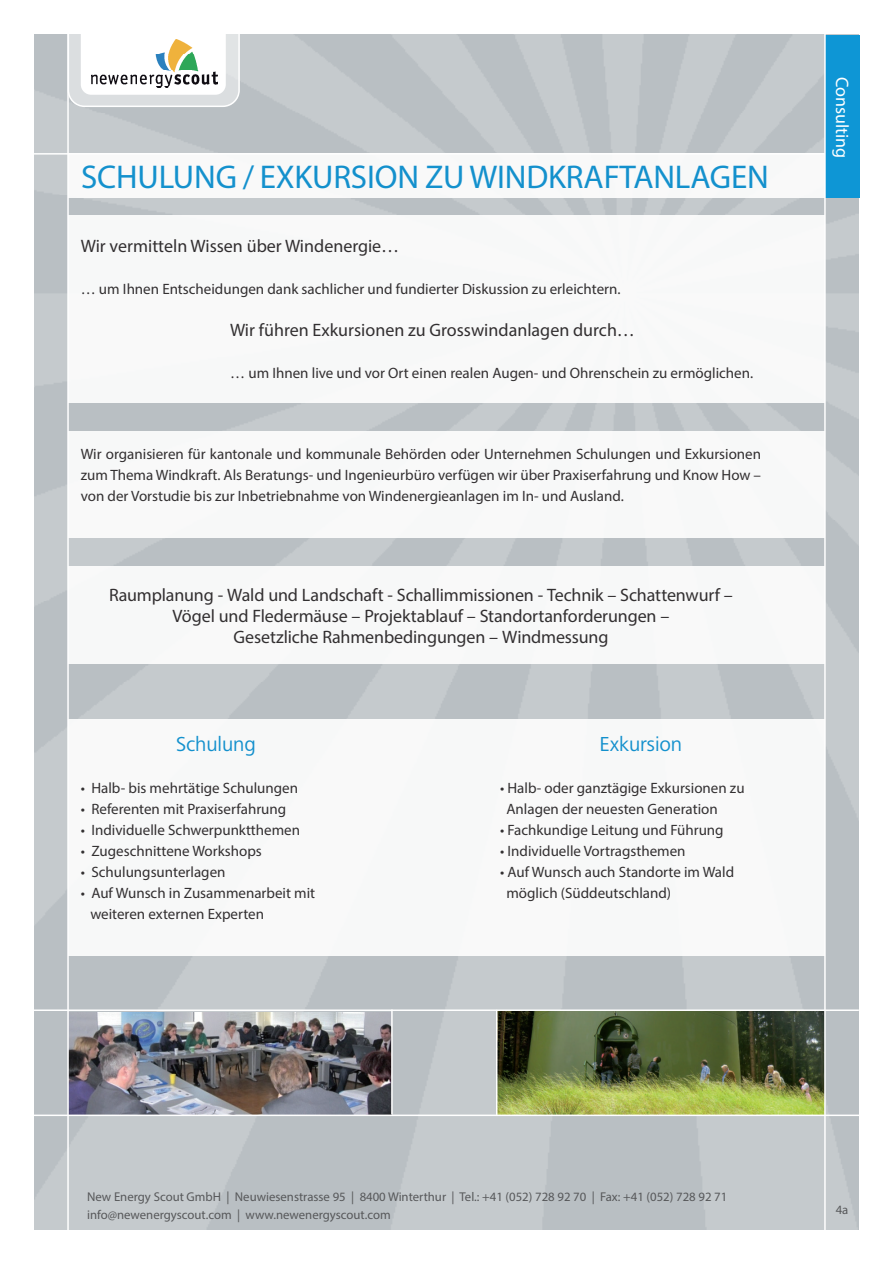
<style>
.page{position:relative;width:893px;height:1263px;background:#fff}
.page>*{position:absolute;margin:0;border:0;box-sizing:border-box;transform-origin:0 0}
.t1{font:33px "Myriad Pro";letter-spacing:-.005em;color:#008bce}
.t2{font:21px "Frutiger Next LT";letter-spacing:-.005em;color:#008bce}
.t3{font:18px/21px "Myriad Pro";letter-spacing:-.005em;color:#231f20;text-align:center}
.t4{font:18px "Myriad Pro";color:#fff}
.t5{font:15px/21px "Myriad Pro";color:#231f20;text-align:justify}
.t6{font:12.75px/18px "Myriad Pro";color:#57585a}
</style>
<div class="page">
<img style="left:34px;top:35px;width:825px;height:1194px">
<div style="left:68px;top:719px;width:757px;height:236px;background:#f7f8f8"></div>
<div style="left:68px;top:431px;width:757px;height:107px;background:#fff"></div>
<div style="left:68px;top:566px;width:757px;height:98px;background:#f7f8f8"></div>
<img style="left:497px;top:1011px;width:327px;height:103px">
<img style="left:69px;top:1012px;width:322px;height:102px">
<hr style="left:30px;top:1009px;width:829px;height:2px;background:#fff">
<hr style="left:32px;top:1114px;width:829px;height:2px;background:#fff">
<hr style="left:391px;top:1009px;width:2px;height:105px;background:#fff">
<hr style="left:496px;top:1010px;width:1px;height:105px;background:#fff">
<div style="left:826px;top:35px;width:34px;height:162px;background:#0e96d5"></div>
<div style="left:68px;top:215px;width:757px;height:187px;background:#f8f8f9"></div>
<div style="left:68px;top:153px;width:757px;height:44px;background:#fff"></div>
<svg style="left:69px;top:34px;width:172px;height:74px"></svg>
<img style="left:91px;top:39px;width:126px;height:48px">
<hr style="left:824px;top:31px;width:2px;height:1202px;background:#fff">
<hr style="left:67px;top:30px;width:2px;height:1203px;background:#fff">
<hr style="left:32px;top:153px;width:793px;height:2px;background:#fff">
<h1 class="t1" style="left:81px;top:156px;width:689px">SCHULUNG / EXKURSION ZU WINDKRAFTANLAGEN</h1>
<p class="t3" style="left:81px;top:236px;width:320px">Wir vermitteln Wissen über Windenergie…</p>
<p class="t5" style="left:81px;top:279px;width:541px">… um Ihnen Entscheidungen dank sachlicher und fundierter Diskussion zu erleichtern.</p>
<p class="t3" style="left:230px;top:320px;width:406px">Wir führen Exkursionen zu Grosswindanlagen durch…</p>
<p class="t5" style="left:230px;top:363px;width:524px">… um Ihnen live und vor Ort einen realen Augen- und Ohrenschein zu ermöglichen.</p>
<p class="t5" style="left:81px;top:443px;width:682px">Wir organisieren für kantonale und kommunale Behörden oder Unternehmen Schulungen und Exkursionen zum Thema Windkraft. Als Beratungs- und Ingenieurbüro verfügen wir über Praxiserfahrung und Know How – von der Vorstudie bis zur Inbetriebnahme von Windenergieanlagen im In- und Ausland.</p>
<p class="t3" style="left:109px;top:584px;width:625px">Raumplanung - Wald und Landschaft - Schallimmissionen - Technik – Schattenwurf –<br>Vögel und Fledermäuse – Projektablauf – Standortanforderungen –<br>Gesetzliche Rahmenbedingungen – Windmessung</p>
<h2 class="t2" style="left:176px;top:732px;width:81px">Schulung</h2>
<h2 class="t2" style="left:600px;top:732px;width:84px">Exkursion</h2>
<p class="t5" style="left:81px;top:777px;width:219px">• Halb- bis mehrtätige Schulungen</p>
<p class="t5" style="left:500px;top:777px;width:246px">• Halb- oder ganztägige Exkursionen zu</p>
<p class="t5" style="left:81px;top:798px;width:207px">• Referenten mit Praxiserfahrung</p>
<p class="t5" style="left:506px;top:798px;width:213px">Anlagen der neuesten Generation</p>
<p class="t5" style="left:81px;top:819px;width:221px">• Individuelle Schwerpunktthemen</p>
<p class="t5" style="left:500px;top:819px;width:225px">• Fachkundige Leitung und Führung</p>
<p class="t5" style="left:81px;top:840px;width:183px">• Zugeschnittene Workshops</p>
<p class="t5" style="left:500px;top:840px;width:187px">• Individuelle Vortragsthemen</p>
<p class="t5" style="left:81px;top:861px;width:146px">• Schulungsunterlagen</p>
<p class="t5" style="left:500px;top:861px;width:236px">• Auf Wunsch auch Standorte im Wald</p>
<p class="t5" style="left:81px;top:882px;width:236px">• Auf Wunsch in Zusammenarbeit mit</p>
<p class="t5" style="left:506px;top:882px;width:166px">möglich (Süddeutschland)</p>
<p class="t5" style="left:90px;top:903px;width:175px">weiteren externen Experten</p>
<p class="t4" style="left:853px;top:77px;width:83px;rotate:90deg">Consulting</p>
<p class="t6" style="left:87px;top:1188px;width:642px">New Energy Scout GmbH | Neuwiesenstrasse 95 | 8400 Winterthur | Tel.: +41 (052) 728 92 70 | Fax: +41 (052) 728 92 71 info@newenergyscout.com | www.newenergyscout.com</p>
<p class="t6" style="left:836px;top:1200px;width:14px">4a</p>
</div>
